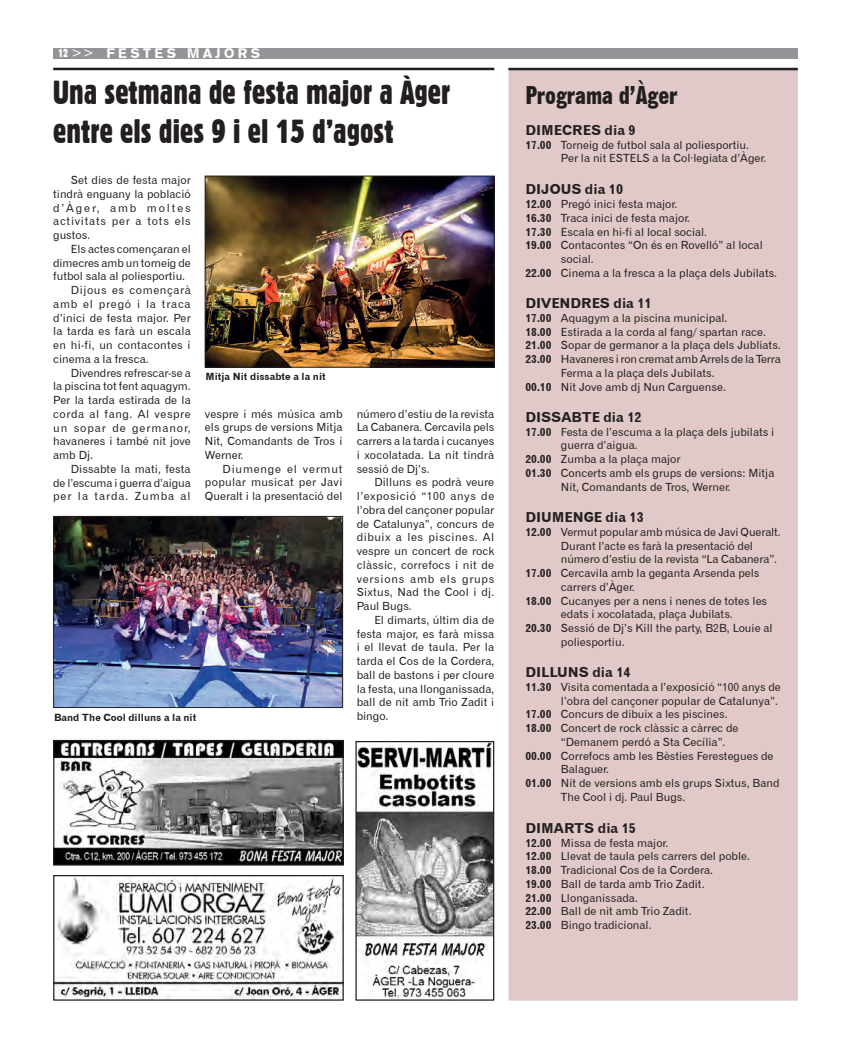
<style>
.page{position:relative;width:851px;height:1053px;background:#fff}
.page>*{position:absolute;margin:0;border:0;box-sizing:border-box;transform-origin:0 0}
.t1{font:32.5px/39px "Gothic 821 Condensed BT";color:#231f20}
.t2{font:25px "Gothic No 13 BT";color:#231f20}
.t3{font:13.75px "Gothic 720 BT Bold B";color:#231f20}
.t4{font:13.75px "Gothic 725 BT Black A";letter-spacing:.25em;color:#fff}
.t5{font:11.25px/13.8px "Gothic 720 BT Roman B";color:#231f20;text-align:justify}
.t6{font:10px "Gothic 720 BT Bold B";color:#231f20}
.s1{font-family:"Gothic 821 Condensed BT";font-size:11.25px}
.s2{font-family:"Gothic 720 BT Roman B"}
.s3{font-family:"Gothic 720 BT Bold B"}
</style>
<div class="page">
<div style="left:53px;top:48px;width:744px;height:10px;background:#939598"></div>
<div style="left:508px;top:68px;width:289px;height:932px;background:#e0c9c8;border:1px solid #e0c9c8"></div>
<hr style="left:508px;top:68px;width:289px;height:2px;background:#231f20">
<hr style="left:53px;top:68px;width:441px;height:2px;background:#231f20">
<img style="left:207px;top:178px;width:285px;height:187px">
<div style="left:205px;top:176px;width:289px;height:191px;border:1px solid #231f20"></div>
<img style="left:55px;top:876px;width:287px;height:122px">
<div style="left:53px;top:874px;width:291px;height:126px;border:1px solid #231f20"></div>
<img style="left:357px;top:743px;width:135px;height:255px">
<div style="left:355px;top:741px;width:139px;height:259px;border:1px solid #231f20"></div>
<img style="left:55px;top:741px;width:287px;height:122px">
<div style="left:53px;top:739px;width:291px;height:126px;border:1px solid #231f20"></div>
<img style="left:55px;top:518px;width:286px;height:187px">
<div style="left:53px;top:516px;width:290px;height:191px;border:1px solid #231f20"></div>
<p class="t4" style="left:58px;top:45px;width:203px"><span class="s1">12</span><span class="s2">&gt;&gt;</span> FESTES MAJORS</p>
<p class="t1" style="left:53px;top:73px;width:399px">Una setmana de festa major a Àger entre els dies 9 i el 15 d’agost</p>
<p class="t5" style="left:53px;top:173px;width:139px;text-indent:18px">Set dies de festa major tindrà enguany la població d’Àger, amb moltes activitats per a tots els gustos.</p>
<p class="t5" style="left:53px;top:242px;width:139px;text-indent:18px">Els actes començaran el dimecres amb un torneig de futbol sala al poliesportiu.</p>
<p class="t5" style="left:53px;top:283px;width:139px;text-indent:18px">Dijous es començarà amb el pregó i la traca d’inici de festa major. Per la tarda es farà un escala en hi-fi, un contacontes i cinema a la fresca.</p>
<p class="t5" style="left:53px;top:365px;width:139px;text-indent:18px">Divendres refrescar-se a la piscina tot fent aquagym.<br>Per la tarda estirada de la corda al fang. Al vespre un sopar de germanor, havaneres i també nit jove amb Dj.</p>
<p class="t5" style="left:53px;top:462px;width:139px;text-indent:18px">Dissabte la mati, festa de l’escuma i guerra d’aigua per la tarda. Zumba al</p>
<p class="t6" style="left:205px;top:370px;width:122px">Mitja Nit dissabte a la nit</p>
<p class="t5" style="left:205px;top:406px;width:139px">vespre i més música amb els grups de versions Mitja Nit, Comandants de Tros i Werner.</p>
<p class="t5" style="left:205px;top:461px;width:139px;text-indent:18px">Diumenge el vermut popular musicat per Javi Queralt i la presentació del</p>
<p class="t5" style="left:356px;top:406px;width:139px">número d’estiu de la revista La Cabanera. Cercavila pels carrers a la tarda i cucanyes i xocolatada. La nit tindrà sessió de Dj’s.</p>
<p class="t5" style="left:356px;top:475px;width:139px;text-indent:18px">Dilluns es podrà veure l’exposició “100 anys de l’obra del cançoner popular de Catalunya”, concurs de dibuix a les piscines. Al vespre un concert de rock clàssic, correfocs i nit de versions amb els grups Sixtus, Nad the Cool i dj.<br>Paul Bugs.</p>
<p class="t5" style="left:356px;top:613px;width:139px;text-indent:18px">El dimarts, últim dia de festa major, es farà missa i el llevat de taula. Per la tarda el Cos de la Cordera, ball de bastons i per cloure la festa, una llonganissada, ball de nit amb Trio Zadit i bingo.</p>
<p class="t6" style="left:54px;top:711px;width:144px">Band The Cool dilluns a la nit</p>
<p class="t2" style="left:525px;top:79px;width:154px">Programa d’Àger</p>
<p class="t3" style="left:525px;top:122px;width:112px">DIMECRES dia 9</p>
<p class="t5" style="left:525px;top:138px;width:225px"><span class="s3">17.00</span> Torneig de futbol sala al poliesportiu.</p>
<p class="t5" style="left:561px;top:151px;width:207px">Per la nit ESTELS a la Col·legiata d’Àger.</p>
<p class="t3" style="left:525px;top:181px;width:99px">DIJOUS dia 10</p>
<p class="t5" style="left:525px;top:197px;width:153px"><span class="s3">12.00</span> Pregó inici festa major.</p>
<p class="t5" style="left:525px;top:211px;width:166px"><span class="s3">16.30</span> Traca inici de festa major.</p>
<p class="t5" style="left:525px;top:224px;width:183px"><span class="s3">17.30</span> Escala en hi-fi al local social.</p>
<p class="t5" style="left:525px;top:238px;width:239px"><span class="s3">19.00</span> Contacontes “On és en Rovelló” al local</p>
<p class="t5" style="left:561px;top:252px;width:34px">social.</p>
<p class="t5" style="left:525px;top:266px;width:253px"><span class="s3">22.00</span> Cinema a la fresca a la plaça dels Jubilats.</p>
<p class="t3" style="left:525px;top:295px;width:128px">DIVENDRES dia 11</p>
<p class="t5" style="left:525px;top:311px;width:203px"><span class="s3">17.00</span> Aquagym a la piscina municipal.</p>
<p class="t5" style="left:525px;top:324px;width:242px"><span class="s3">18.00</span> Estirada a la corda al fang/ spartan race.</p>
<p class="t5" style="left:525px;top:338px;width:257px"><span class="s3">21.00</span> Sopar de germanor a la plaça dels Jubliats.</p>
<p class="t5" style="left:525px;top:352px;width:257px"><span class="s3">23.00</span> Havaneres i ron cremat amb Arrels de la Terra</p>
<p class="t5" style="left:561px;top:366px;width:155px">Ferma a la plaça dels Jubilats.</p>
<p class="t5" style="left:525px;top:379px;width:202px"><span class="s3">00.10</span> Nit Jove amb dj Nun Carguense.</p>
<p class="t3" style="left:525px;top:408px;width:118px">DISSABTE dia 12</p>
<p class="t5" style="left:525px;top:424px;width:250px"><span class="s3">17.00</span> Festa de l’escuma a la plaça dels jubilats i</p>
<p class="t5" style="left:561px;top:438px;width:78px">guerra d’aigua.</p>
<p class="t5" style="left:525px;top:452px;width:156px"><span class="s3">20.00</span> Zumba a la plaça major</p>
<p class="t5" style="left:525px;top:466px;width:250px"><span class="s3">01.30</span> Concerts amb els grups de versions: Mitja</p>
<p class="t5" style="left:561px;top:479px;width:171px">Nit, Comandants de Tros, Werner.</p>
<p class="t3" style="left:525px;top:508px;width:120px">DIUMENGE dia 13</p>
<p class="t5" style="left:525px;top:524px;width:257px"><span class="s3">12.00</span> Vermut popular amb música de Javi Queralt.</p>
<p class="t5" style="left:561px;top:538px;width:193px">Durant l’acte es farà la presentació del</p>
<p class="t5" style="left:561px;top:552px;width:217px">número d’estiu de la revista “La Cabanera”.</p>
<p class="t5" style="left:525px;top:566px;width:235px"><span class="s3">17.00</span> Cercavila amb la geganta Arsenda pels</p>
<p class="t5" style="left:561px;top:579px;width:75px">carrers d’Àger.</p>
<p class="t5" style="left:525px;top:593px;width:243px"><span class="s3">18.00</span> Cucanyes per a nens i nenes de totes les</p>
<p class="t5" style="left:561px;top:607px;width:173px">edats i xocolatada, plaça Jubilats.</p>
<p class="t5" style="left:525px;top:621px;width:249px"><span class="s3">20.30</span> Sessió de Dj’s Kill the party, B2B, Louie al</p>
<p class="t5" style="left:561px;top:634px;width:65px">poliesportiu.</p>
<p class="t3" style="left:525px;top:663px;width:107px">DILLUNS dia 14</p>
<p class="t5" style="left:525px;top:679px;width:257px"><span class="s3">11.30</span> Visita comentada a l’exposició “100 anys de</p>
<p class="t5" style="left:561px;top:693px;width:218px">l’obra del cançoner popular de Catalunya”.</p>
<p class="t5" style="left:525px;top:707px;width:203px"><span class="s3">17.00</span> Concurs de dibuix a les piscines.</p>
<p class="t5" style="left:525px;top:721px;width:214px"><span class="s3">18.00</span> Concert de rock clàssic a càrrec de</p>
<p class="t5" style="left:561px;top:734px;width:166px">“Demanem perdó a Sta Cecília”.</p>
<p class="t5" style="left:525px;top:748px;width:249px"><span class="s3">00.00</span> Correfocs amb les Bèsties Ferestegues de</p>
<p class="t5" style="left:561px;top:762px;width:50px">Balaguer.</p>
<p class="t5" style="left:525px;top:776px;width:256px"><span class="s3">01.00</span> Nit de versions amb els grups Sixtus, Band</p>
<p class="t5" style="left:561px;top:789px;width:126px">The Cool i dj. Paul Bugs.</p>
<p class="t3" style="left:525px;top:819px;width:112px">DIMARTS dia 15</p>
<p class="t5" style="left:525px;top:835px;width:144px"><span class="s3">12.00</span> Missa de festa major.</p>
<p class="t5" style="left:525px;top:849px;width:226px"><span class="s3">12.00</span> Llevat de taula pels carrers del poble.</p>
<p class="t5" style="left:525px;top:863px;width:189px"><span class="s3">18.00</span> Tradicional Cos de la Cordera.</p>
<p class="t5" style="left:525px;top:876px;width:180px"><span class="s3">19.00</span> Ball de tarda amb Trio Zadit.</p>
<p class="t5" style="left:525px;top:890px;width:114px"><span class="s3">21.00</span> Llonganissada.</p>
<p class="t5" style="left:525px;top:904px;width:167px"><span class="s3">22.00</span> Ball de nit amb Trio Zadit.</p>
<p class="t5" style="left:525px;top:918px;width:128px"><span class="s3">23.00</span> Bingo tradicional.</p>
</div>
